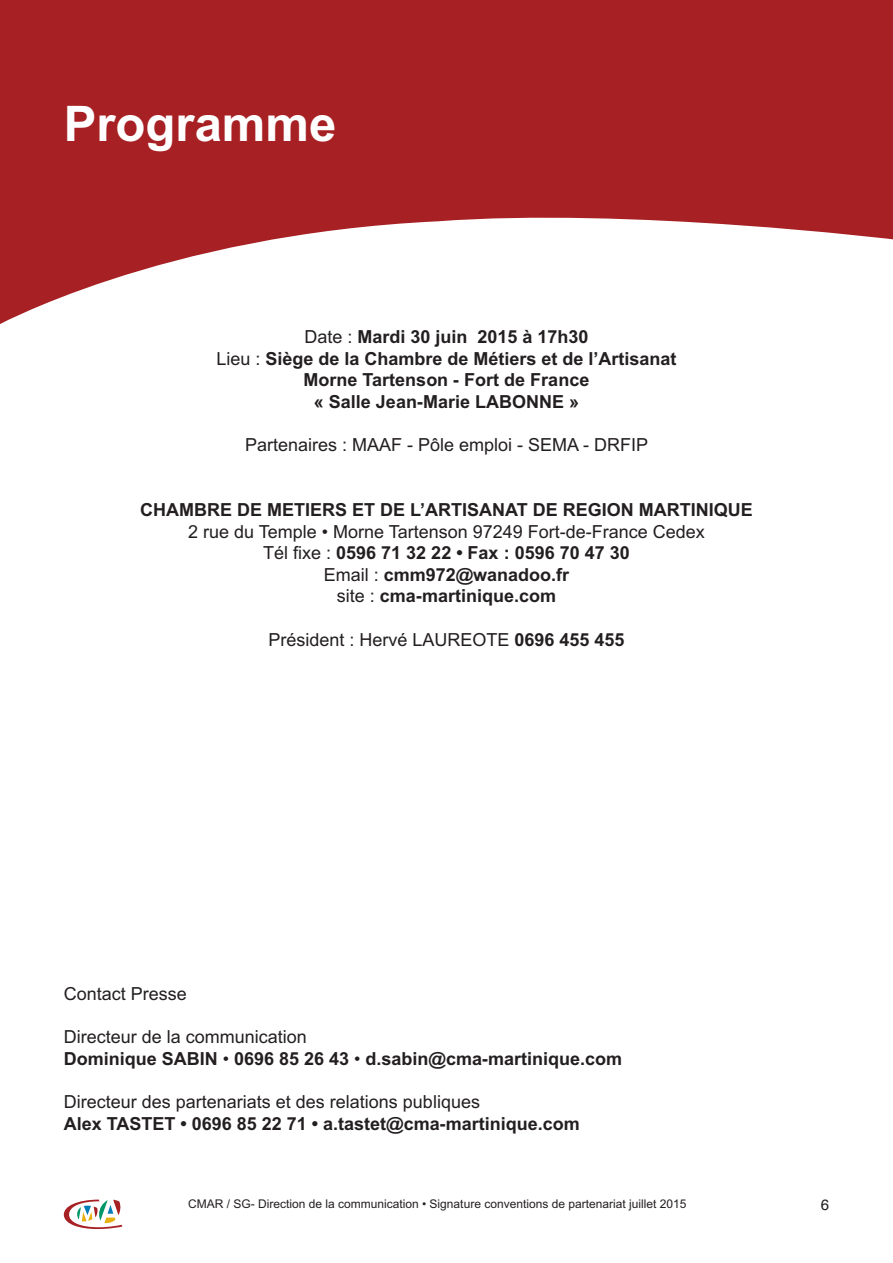
<style>
.page{position:relative;width:893px;height:1263px;background:#fff}
.page>*{position:absolute;margin:0;border:0;box-sizing:border-box;transform-origin:0 0}
.t1{font:700 49.05px "Arial";color:#fff}
.t2{font:700 18px/21.6px "Arial";color:#231f20;text-align:center}
.t3{font:18px/21.6px "Arial";color:#231f20;text-align:center}
.t4{font:15px "Helvetica";color:#231f20}
.t5{font:12px "Arial";color:#231f20}
.s1{font-weight:400}
.s2{font-weight:700}
</style>
<div class="page">
<svg style="left:0;top:0;width:893px;height:324px;fill:#a72023"></svg>
<svg style="left:64px;top:1199px;width:58px;height:30px"></svg>
<h1 class="t1" style="left:64px;top:95px;width:274px">Programme</h1>
<p class="t2" style="left:216px;top:326px;width:462px"><span class="s1">Date :</span> Mardi 30 juin 2015 à 17h30<br><span class="s1">Lieu :</span> Siège de la Chambre de Métiers et de l’Artisanat Morne Tartenson - Fort de France<br>« Salle Jean-Marie LABONNE »</p>
<p class="t3" style="left:245px;top:434px;width:405px">Partenaires : MAAF - Pôle emploi - SEMA - DRFIP</p>
<p class="t2" style="left:140px;top:499px;width:614px">CHAMBRE DE METIERS ET DE L’ARTISANAT DE REGION MARTINIQUE</p>
<p class="t3" style="left:188px;top:521px;width:518px">2 rue du Temple • Morne Tartenson 97249 Fort-de-France Cedex Tél fixe : <span class="s2">0596 71 32 22 • Fax : 0596 70 47 30<br></span>Email : <span class="s2">cmm972@wanadoo.fr<br></span>site : <span class="s2">cma-martinique.com</span></p>
<p class="t3" style="left:268px;top:629px;width:358px">Président : Hervé LAUREOTE <span class="s2">0696 455 455</span></p>
<p class="t3" style="left:64px;top:983px;width:125px">Contact Presse</p>
<p class="t2" style="left:64px;top:1026px;width:560px;text-align:left"><span class="s1">Directeur de la communication<br></span>Dominique SABIN <span class="s1">•</span> 0696 85 26 43 <span class="s1">•</span> d.sabin@cma-martinique.com</p>
<p class="t3" style="left:64px;top:1091px;width:418px">Directeur des partenariats et des relations publiques</p>
<p class="t2" style="left:64px;top:1113px;width:518px">Alex TASTET • 0696 85 22 71 • a.tastet@cma-martinique.com</p>
<p class="t5" style="left:188px;top:1197px;width:500px">CMAR / SG- Direction de la communication • Signature conventions de partenariat juillet 2015</p>
<p class="t4" style="left:821px;top:1196px;width:10px">6</p>
</div>
